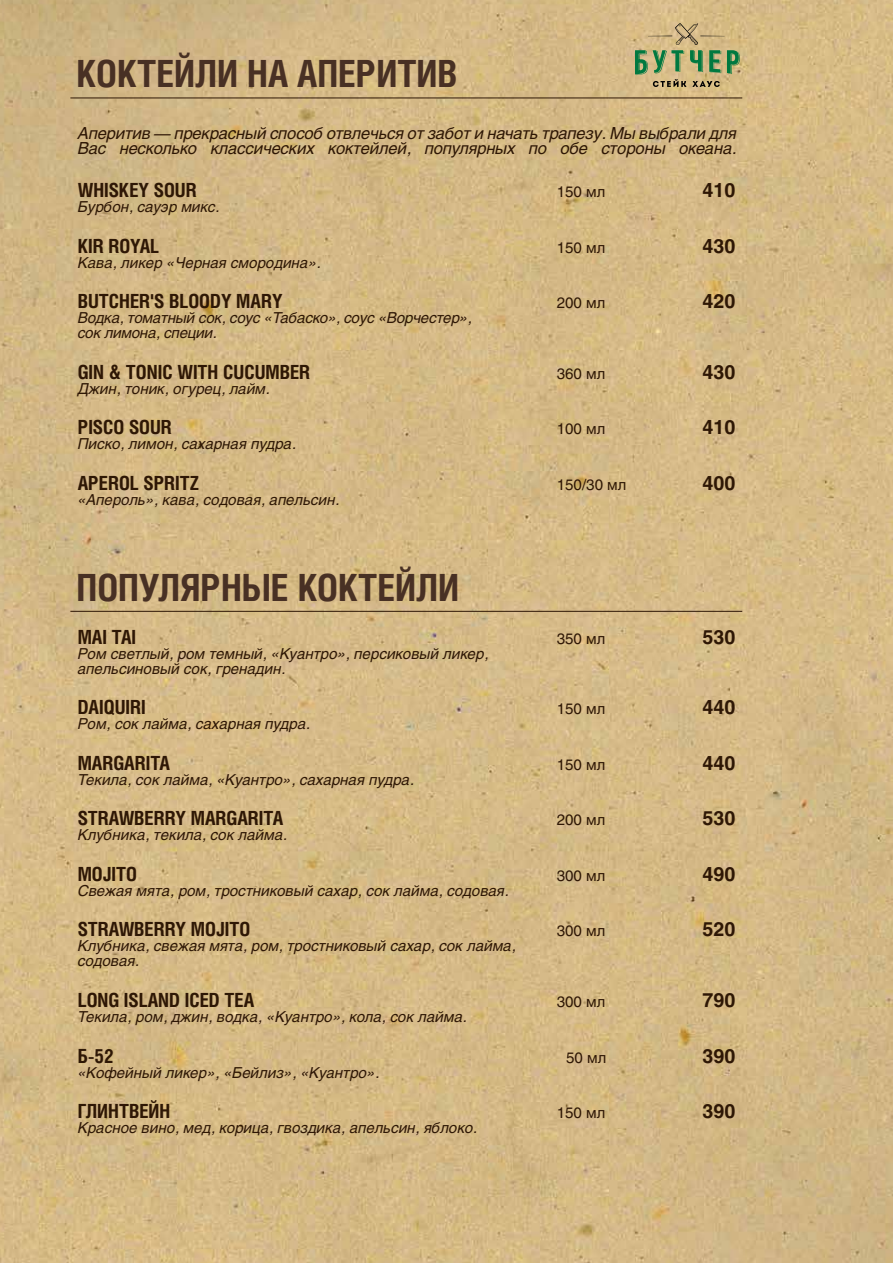
<style>
.page{position:relative;width:893px;height:1263px;background:#fff}
.page>*{position:absolute;margin:0;border:0;box-sizing:border-box;transform-origin:0 0}
.t1{font:700 37.5px "Helios Cond C";color:#483024}
.t2{font:700 19.5px "Helios Cond C";color:#2e1705}
.t3{font:700 19.5px "Helios C";color:#2e1705}
.t4{font:italic 16.5px/15px "Helios C";letter-spacing:-.01em;color:#2e1705}
.t5{font:italic 15px/15px "Helios C";color:#2e1705}
.t6{font:15px "Helios C";color:#2e1705}
</style>
<div class="page">
<img style="left:0;top:0;width:893px;height:1263px">
<hr style="left:70px;top:611px;width:672px;height:1px;background:#2e1705">
<hr style="left:70px;top:98px;width:672px;height:1px;background:#2e1705">
<svg style="left:635px;top:23px;width:105px;height:64px;background:#afaa77"></svg>
<h1 class="t1" style="left:77px;top:51px;width:382px">КОКТЕЙЛИ НА АПЕРИТИВ</h1>
<p class="t4" style="left:78px;top:126px;width:661px">Аперитив — прекрасный способ отвлечься от забот и начать трапезу. Мы выбрали для<br>Вас несколько классических коктейлей, популярных по обе стороны океана.</p>
<h2 class="t2" style="left:78px;top:178px;width:121px">WHISKEY SOUR</h2>
<p class="t6" style="left:557px;top:183px;width:50px">150 мл</p>
<h2 class="t3" style="left:702px;top:179px;width:34px">410</h2>
<p class="t5" style="left:78px;top:199px;width:143px">Бурбон, сауэр микс.</p>
<h2 class="t2" style="left:78px;top:234px;width:83px">KIR ROYAL</h2>
<p class="t6" style="left:557px;top:238px;width:50px">150 мл</p>
<h2 class="t3" style="left:702px;top:234px;width:34px">430</h2>
<p class="t5" style="left:78px;top:255px;width:245px">Кава, ликер «Черная смородина».</p>
<h2 class="t2" style="left:78px;top:289px;width:206px">BUTCHER'S BLOODY MARY</h2>
<p class="t6" style="left:557px;top:294px;width:50px">200 мл</p>
<h2 class="t3" style="left:702px;top:290px;width:34px">420</h2>
<p class="t5" style="left:78px;top:310px;width:396px">Водка, томатный сок, соус «Табаско», соус «Ворчестер», сок лимона, специи.</p>
<h2 class="t2" style="left:78px;top:360px;width:234px">GIN &amp; TONIC WITH CUCUMBER</h2>
<p class="t6" style="left:557px;top:364px;width:50px">360 мл</p>
<h2 class="t3" style="left:702px;top:360px;width:34px">430</h2>
<p class="t5" style="left:78px;top:381px;width:194px">Джин, тоник, огурец, лайм.</p>
<h2 class="t2" style="left:78px;top:415px;width:96px">PISCO SOUR</h2>
<p class="t6" style="left:557px;top:420px;width:50px">100 мл</p>
<h2 class="t3" style="left:702px;top:416px;width:34px">410</h2>
<p class="t5" style="left:78px;top:436px;width:220px">Писко, лимон, сахарная пудра.</p>
<h2 class="t2" style="left:78px;top:471px;width:123px">APEROL SPRITZ</h2>
<p class="t6" style="left:557px;top:475px;width:71px">150/30 мл</p>
<h2 class="t3" style="left:702px;top:471px;width:34px">400</h2>
<p class="t5" style="left:78px;top:492px;width:263px">«Апероль», кава, содовая, апельсин.</p>
<h1 class="t1" style="left:77px;top:565px;width:384px">ПОПУЛЯРНЫЕ КОКТЕЙЛИ</h1>
<h2 class="t2" style="left:78px;top:625px;width:60px">MAI TAI</h2>
<p class="t6" style="left:557px;top:630px;width:50px">350 мл</p>
<h2 class="t3" style="left:702px;top:626px;width:34px">530</h2>
<p class="t5" style="left:78px;top:646px;width:412px">Ром светлый, ром темный, «Куантро», персиковый ликер, апельсиновый сок, гренадин.</p>
<h2 class="t2" style="left:78px;top:696px;width:70px">DAIQUIRI</h2>
<p class="t6" style="left:557px;top:700px;width:50px">150 мл</p>
<h2 class="t3" style="left:702px;top:696px;width:34px">440</h2>
<p class="t5" style="left:78px;top:716px;width:234px">Ром, сок лайма, сахарная пудра.</p>
<h2 class="t2" style="left:78px;top:751px;width:94px">MARGARITA</h2>
<p class="t6" style="left:557px;top:756px;width:50px">150 мл</p>
<h2 class="t3" style="left:702px;top:752px;width:34px">440</h2>
<p class="t5" style="left:78px;top:772px;width:338px">Текила, сок лайма, «Куантро», сахарная пудра.</p>
<h2 class="t2" style="left:78px;top:807px;width:207px">STRAWBERRY MARGARITA</h2>
<p class="t6" style="left:557px;top:811px;width:50px">200 мл</p>
<h2 class="t3" style="left:702px;top:807px;width:34px">530</h2>
<p class="t5" style="left:78px;top:827px;width:211px">Клубника, текила, сок лайма.</p>
<h2 class="t2" style="left:78px;top:862px;width:61px">MOJITO</h2>
<p class="t6" style="left:557px;top:867px;width:50px">300 мл</p>
<h2 class="t3" style="left:702px;top:863px;width:34px">490</h2>
<p class="t5" style="left:78px;top:883px;width:433px">Свежая мята, ром, тростниковый сахар, сок лайма, содовая.</p>
<h2 class="t2" style="left:78px;top:918px;width:174px">STRAWBERRY MOJITO</h2>
<p class="t6" style="left:557px;top:922px;width:50px">300 мл</p>
<h2 class="t3" style="left:702px;top:918px;width:34px">520</h2>
<p class="t5" style="left:78px;top:938px;width:440px">Клубника, свежая мята, ром, тростниковый сахар, сок лайма, содовая.</p>
<h2 class="t2" style="left:78px;top:988px;width:178px">LONG ISLAND ICED TEA</h2>
<p class="t6" style="left:557px;top:993px;width:50px">300 мл</p>
<h2 class="t3" style="left:702px;top:989px;width:34px">790</h2>
<p class="t5" style="left:78px;top:1009px;width:391px">Текила, ром, джин, водка, «Куантро», кола, сок лайма.</p>
<h2 class="t2" style="left:78px;top:1044px;width:38px">Б-52</h2>
<p class="t6" style="left:566px;top:1048px;width:42px">50 мл</p>
<h2 class="t3" style="left:702px;top:1044px;width:34px">390</h2>
<p class="t5" style="left:78px;top:1064px;width:303px">«Кофейный ликер», «Бейлиз», «Куантро».</p>
<h2 class="t2" style="left:78px;top:1099px;width:94px">ГЛИНТВЕЙН</h2>
<p class="t6" style="left:557px;top:1104px;width:50px">150 мл</p>
<h2 class="t3" style="left:702px;top:1100px;width:34px">390</h2>
<p class="t5" style="left:78px;top:1120px;width:401px">Красное вино, мед, корица, гвоздика, апельсин, яблоко.</p>
</div>
